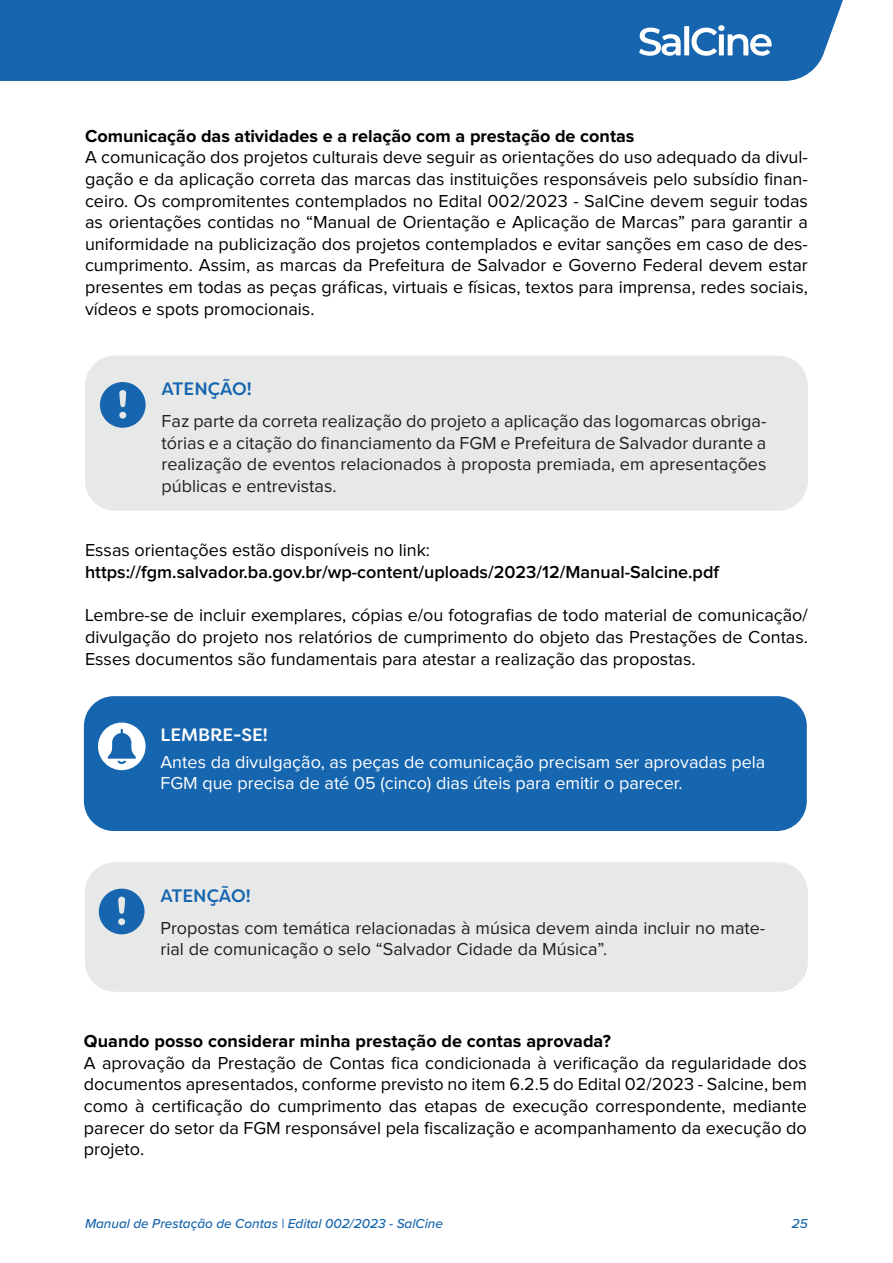
<style>
.page{position:relative;width:893px;height:1263px;background:#fff}
.page>*{position:absolute;margin:0;border:0;box-sizing:border-box;transform-origin:0 0}
.t1{font:18px/21.6px "Proxima Nova";color:#000001;text-align:justify}
.t2{font:18px/21.6px "Proxima Nova";color:#231f20;text-align:justify}
.t3{font:18px/21.6px "Proxima Nova";color:#fff}
.t4{font:700 18px "Proxima Nova";color:#000001}
.t5{font:600 18px "Proxima Nova";color:#000001}
.t6{font:500 18px "Filson Soft";color:#1665af}
.t7{font:500 18px "Filson Soft";color:#fefcfd}
.t8{font:italic 500 13.5px "Proxima Nova";color:#1665af}
.t9{font:italic 500 13.5px "Proxima Nova";color:#1766ae}
</style>
<div class="page">
<div style="left:0;top:0;width:843px;height:81px;background:#1665ae"></div>
<svg style="left:638px;top:26px;width:134px;height:31px"></svg>
<div style="left:718px;top:25px;width:7px;height:6px;background:#fff;border-radius:50%"></div>
<div style="left:85px;top:356px;width:723px;height:155px;background:#e7e9e8;border-radius:30px"></div>
<svg style="left:100px;top:382px;width:46px;height:46px"></svg>
<div style="left:84px;top:696px;width:723px;height:135px;background:#1665af;border-radius:30px"></div>
<svg style="left:98px;top:722px;width:48px;height:48px"></svg>
<div style="left:85px;top:862px;width:723px;height:130px;background:#e7e9e8;border-radius:30px"></div>
<svg style="left:99px;top:889px;width:46px;height:45px"></svg>
<p class="t4" style="left:85px;top:128px;width:551px">Comunicação das atividades e a relação com a prestação de contas</p>
<p class="t1" style="left:85px;top:147px;width:724px">A comunicação dos projetos culturais deve seguir as orientações do uso adequado da divul&shy;gação e da aplicação correta das marcas das instituições responsáveis pelo subsídio finan&shy;ceiro. Os compromitentes contemplados no Edital 002/2023 - SalCine devem seguir todas as orientações contidas no “Manual de Orientação e Aplicação de Marcas” para garantir a uniformidade na publicização dos projetos contemplados e evitar sanções em caso de des&shy;cumprimento. Assim, as marcas da Prefeitura de Salvador e Governo Federal devem estar presentes em todas as peças gráficas, virtuais e físicas, textos para imprensa, redes sociais, vídeos e spots promocionais.</p>
<p class="t6" style="left:162px;top:377px;width:92px">ATENÇÃO!</p>
<p class="t2" style="left:162px;top:411px;width:606px">Faz parte da correta realização do projeto a aplicação das logomarcas obriga&shy;tórias e a citação do financiamento da FGM e Prefeitura de Salvador durante a realização de eventos relacionados à proposta premiada, em apresentações públicas e entrevistas.</p>
<p class="t1" style="left:85px;top:540px;width:346px">Essas orientações estão disponíveis no link:</p>
<p class="t5" style="left:85px;top:564px;width:636px">https://fgm.salvador.ba.gov.br/wp-content/uploads/2023/12/Manual-Salcine.pdf</p>
<p class="t1" style="left:85px;top:605px;width:724px">Lembre-se de incluir exemplares, cópias e/ou fotografias de todo material de comunicação/ divulgação do projeto nos relatórios de cumprimento do objeto das Prestações de Contas.<br>Esses documentos são fundamentais para atestar a realização das propostas.</p>
<p class="t7" style="left:160px;top:723px;width:109px">LEMBRE-SE!</p>
<p class="t3" style="left:160px;top:751px;width:606px">Antes da divulgação, as peças de comunicação precisam ser aprovadas pela<br>FGM que precisa de até 05 (cinco) dias úteis para emitir o parecer.</p>
<p class="t6" style="left:160px;top:884px;width:92px">ATENÇÃO!</p>
<p class="t2" style="left:160px;top:917px;width:606px">Propostas com temática relacionadas à música devem ainda incluir no mate&shy;rial de comunicação o selo “Salvador Cidade da Música”.</p>
<p class="t4" style="left:84px;top:1033px;width:528px">Quando posso considerar minha prestação de contas aprovada?</p>
<p class="t1" style="left:84px;top:1052px;width:724px">A aprovação da Prestação de Contas fica condicionada à verificação da regularidade dos documentos apresentados, conforme previsto no item 6.2.5 do Edital 02/2023 - Salcine, bem como à certificação do cumprimento das etapas de execução correspondente, mediante parecer do setor da FGM responsável pela fiscalização e acompanhamento da execução do projeto.</p>
<p class="t8" style="left:85px;top:1213px;width:359px">Manual de Prestação de Contas | Edital 002/2023 - SalCine</p>
<p class="t9" style="left:792px;top:1213px;width:18px">25</p>
</div>
